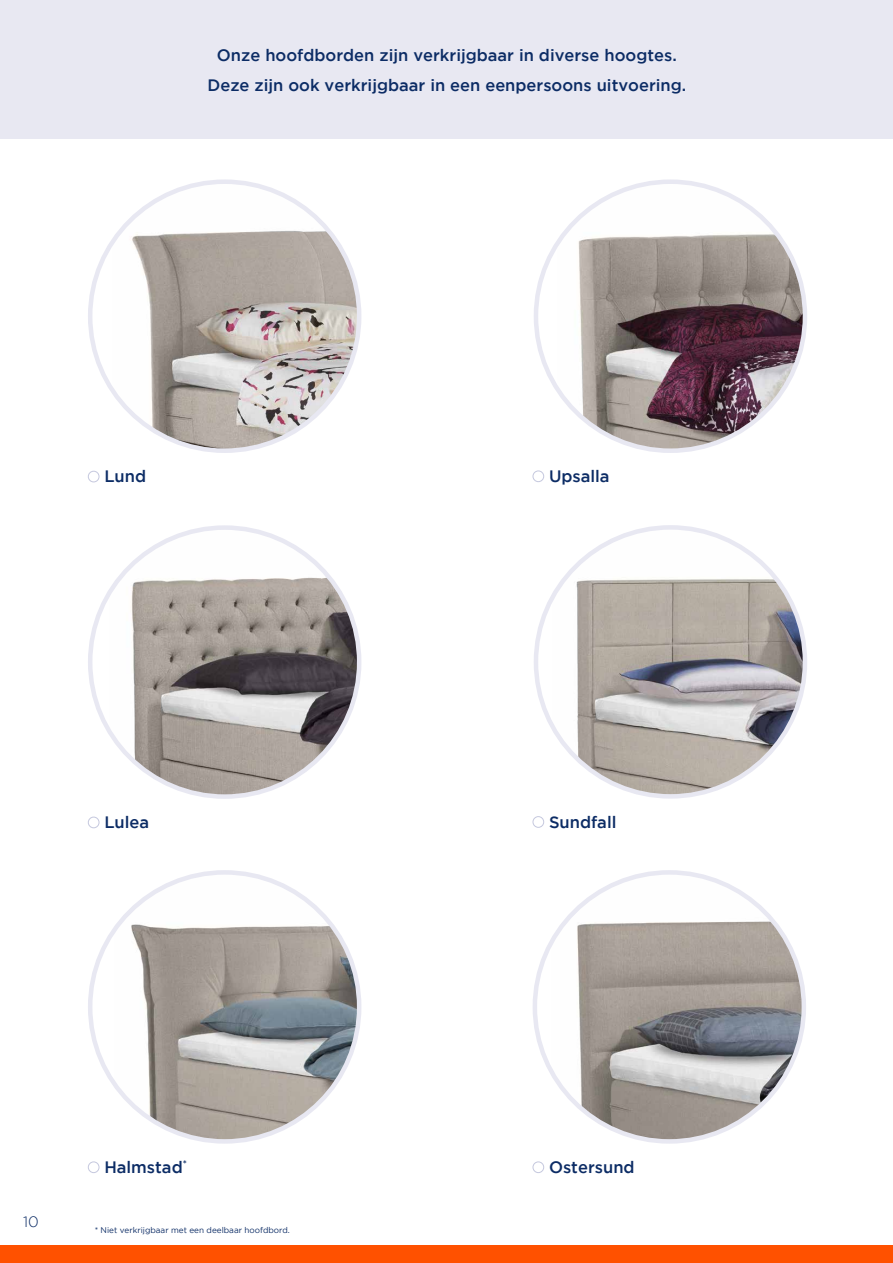
<style>
.page{position:relative;width:893px;height:1263px;background:#fff}
.page>*{position:absolute;margin:0;border:0;box-sizing:border-box;transform-origin:0 0}
.t1{font:500 16.5px/30px "Gotham";color:#0c2c65;text-align:center}
.t2{font:300 15px "Gotham";color:#0c2c65}
.t3{font:8.25px "Gotham";color:#0c2c65}
</style>
<div class="page">
<div style="left:0;top:1246px;width:893px;height:17px;background:#ff5100"></div>
<div style="left:533px;top:471px;width:11px;height:11px;border:1px solid #c5c8de;border-radius:50%"></div>
<div style="left:533px;top:816px;width:11px;height:12px;border:1px solid #c5c8de;border-radius:50%"></div>
<div style="left:88px;top:817px;width:11px;height:11px;border:1px solid #c5c8de;border-radius:50%"></div>
<div style="left:88px;top:1161px;width:11px;height:12px;border:1px solid #c5c8de;border-radius:50%"></div>
<div style="left:88px;top:471px;width:11px;height:11px;border:1px solid #c5c8de;border-radius:50%"></div>
<div style="left:533px;top:1161px;width:11px;height:12px;border:1px solid #c5c8de;border-radius:50%"></div>
<img style="left:557px;top:184px;width:248px;height:265px">
<img style="left:553px;top:530px;width:252px;height:264px">
<img style="left:109px;top:530px;width:250px;height:264px">
<img style="left:114px;top:875px;width:245px;height:264px">
<img style="left:113px;top:184px;width:246px;height:265px">
<img style="left:551px;top:875px;width:253px;height:264px">
<div style="left:0;top:0;width:893px;height:138px;background:#e8e8f2"></div>
<hr style="left:892px;top:438px;width:1px;height:46px;background:#e8e8f2">
<p class="t1" style="left:207px;top:40px;width:480px">Onze hoofdborden zijn verkrijgbaar in diverse hoogtes.<br>Deze zijn ook verkrijgbaar in een eenpersoons uitvoering.</p>
<p class="t1" style="left:104px;top:461px;width:43px">Lund</p>
<p class="t1" style="left:549px;top:461px;width:62px">Upsalla</p>
<p class="t1" style="left:104px;top:807px;width:46px">Lulea</p>
<p class="t1" style="left:549px;top:806px;width:69px">Sundfall</p>
<p class="t2" style="left:23px;top:1213px;width:17px">10</p>
<p class="t1" style="left:104px;top:1152px;width:84px">Halmstad<sup>*</sup></p>
<p class="t3" style="left:95px;top:1225px;width:197px">* Niet verkrijgbaar met een deelbaar hoofdbord.</p>
<p class="t1" style="left:549px;top:1152px;width:87px">Ostersund</p>
</div>
